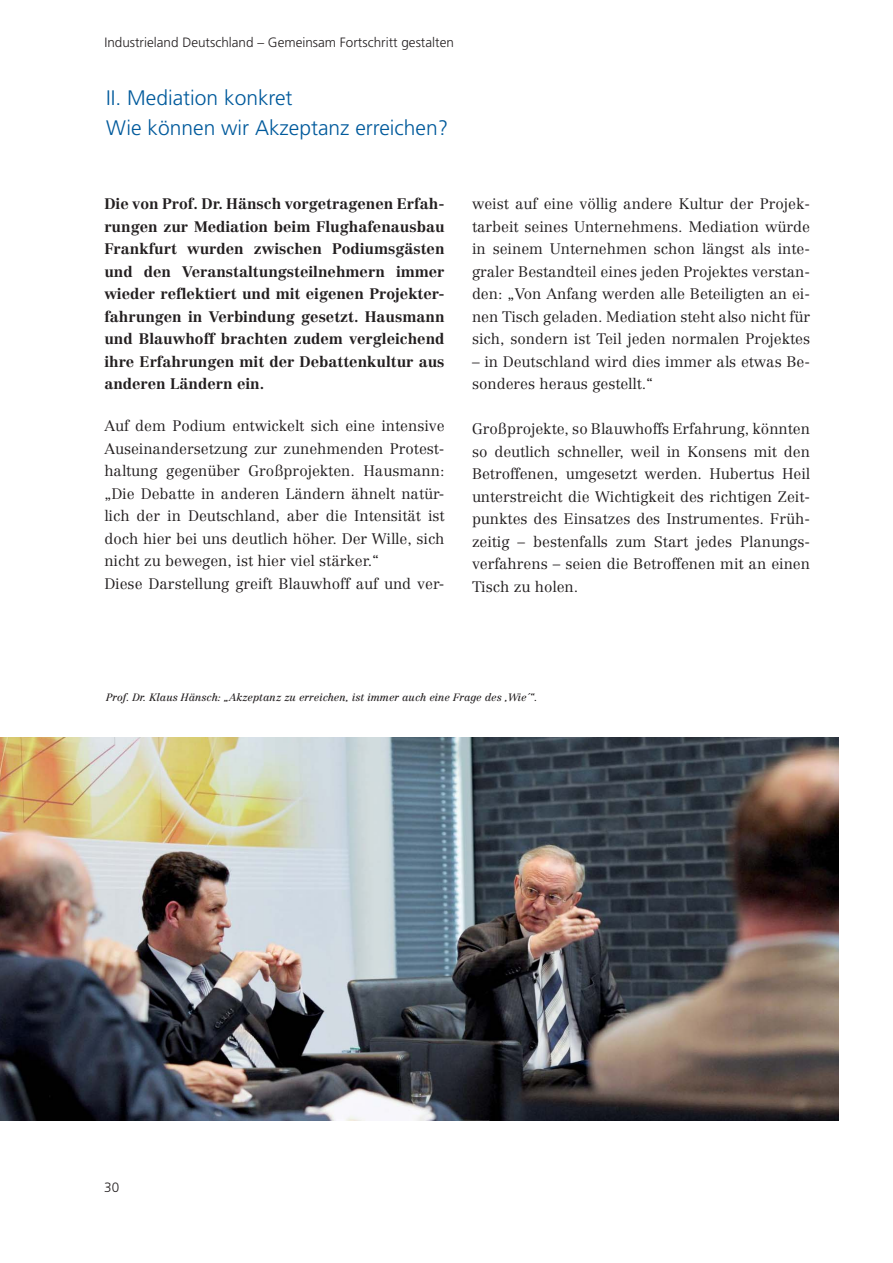
<style>
.page{position:relative;width:893px;height:1263px;background:#fff}
.page>*{position:absolute;margin:0;border:0;box-sizing:border-box;transform-origin:0 0}
.t1{font:300 21px/30px "Frutiger";color:#005a9c}
.t2{font:300 15px/22.5px "Centennial";color:#231f20}
.t3{font:700 15px/22.5px "Centennial";color:#231f20;text-align:justify}
.t4{font:300 13.5px "Frutiger";color:#231f20}
.t5{font:italic 10.5px "Centennial";color:#231f20}
</style>
<div class="page">
<img style="left:0;top:738px;width:839px;height:382px">
<p class="t4" style="left:104px;top:37px;width:351px">Industrieland Deutschland – Gemeinsam Fortschritt gestalten</p>
<h1 class="t1" style="left:106px;top:85px;width:343px">II. Mediation konkret<br>Wie können wir Akzeptanz erreichen?</h1>
<p class="t3" style="left:104px;top:194px;width:342px">Die von Prof. Dr. Hänsch vorgetragenen Erfah&shy;rungen zur Mediation beim Flughafenausbau Frankfurt wurden zwischen Podiumsgästen und den Veranstaltungsteilnehmern immer wieder reflektiert und mit eigenen Projekter&shy;fahrungen in Verbindung gesetzt. Hausmann und Blauwhoff brachten zudem vergleichend ihre Erfahrungen mit der Debattenkultur aus anderen Ländern ein.</p>
<p class="t2" style="left:104px;top:416px;width:342px">Auf dem Podium entwickelt sich eine intensive Auseinandersetzung zur zunehmenden Protest&shy;haltung gegenüber Großprojekten. Hausmann: „Die Debatte in anderen Ländern ähnelt natür&shy;lich der in Deutschland, aber die Intensität ist doch hier bei uns deutlich höher. Der Wille, sich nicht zu bewegen, ist hier viel stärker.“<br>Diese Darstellung greift Blauwhoff auf und ver-</p>
<p class="t2" style="left:472px;top:194px;width:340px;text-align:justify">weist auf eine völlig andere Kultur der Projek&shy;tarbeit seines Unternehmens. Mediation würde in seinem Unternehmen schon längst als inte&shy;graler Bestandteil eines jeden Projektes verstan&shy;den: „Von Anfang werden alle Beteiligten an ei&shy;nen Tisch geladen. Mediation steht also nicht für sich, sondern ist Teil jeden normalen Projektes</p>
<p class="t2" style="left:472px;top:351px;width:340px">– in Deutschland wird dies immer als etwas Be&shy;sonderes heraus gestellt.“</p>
<p class="t2" style="left:472px;top:419px;width:340px;text-align:justify">Großprojekte, so Blauwhoffs Erfahrung, könnten so deutlich schneller, weil in Konsens mit den Betroffenen, umgesetzt werden. Hubertus Heil unterstreicht die Wichtigkeit des richtigen Zeit&shy;punktes des Einsatzes des Instrumentes. Früh&shy;zeitig – bestenfalls zum Start jedes Planungs&shy;verfahrens – seien die Betroffenen mit an einen Tisch zu holen.</p>
<p class="t5" style="left:106px;top:692px;width:433px">Prof. Dr. Klaus Hänsch: „Akzeptanz zu erreichen, ist immer auch eine Frage des ,Wie´“.</p>
<p class="t4" style="left:104px;top:1181px;width:17px">30</p>
</div>
